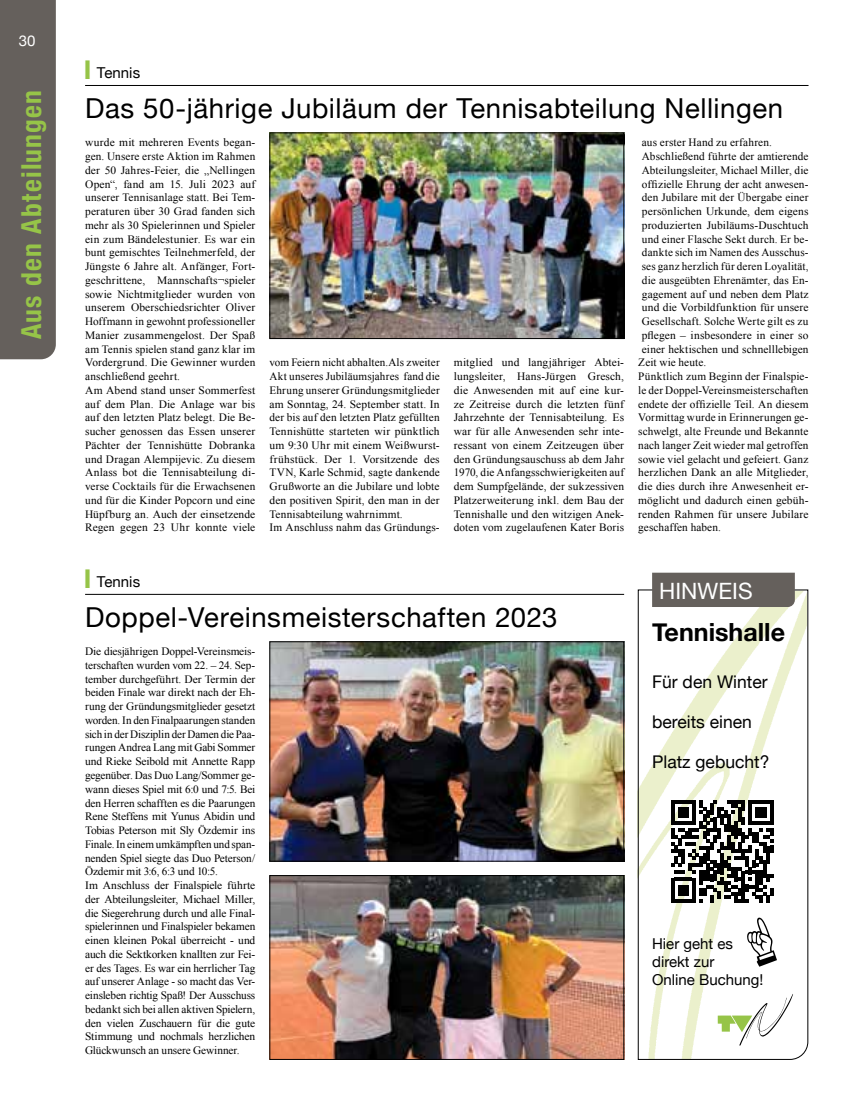
<style>
.page{position:relative;width:844px;height:1120px;background:#fff}
.page>*{position:absolute;margin:0;border:0;box-sizing:border-box;transform-origin:0 0}
.t1{font:27.5px "Helvetica Neue";letter-spacing:.02em;color:#000}
.t2{font:700 condensed 27.5px "Helvetica Neue";letter-spacing:.045em;color:#96c448}
.t3{font:700 25px "Helvetica Neue";color:#000}
.t4{font:22.5px "Helvetica Neue";color:#fff}
.t5{font:17.5px "Helvetica Neue";color:#000}
.t6{font:15px/18px "Helvetica Neue";color:#000}
.t7{font:15px "Helvetica Neue";color:#fff}
.t8{font:11.25px/13.8px "Times New Roman";letter-spacing:.005em;color:#000}
.s1{color:#96c448}
</style>
<div class="page">
<div style="left:0;top:0;width:56px;height:359px;background:#65605c"></div>
<hr style="left:85px;top:85px;width:723px;height:1px;background:#000">
<hr style="left:85px;top:594px;width:539px;height:1px;background:#000">
<img style="left:271px;top:135px;width:351px;height:202px">
<div style="left:269px;top:133px;width:355px;height:206px;border:1px solid #000"></div>
<img style="left:271px;top:643px;width:351px;height:216px">
<div style="left:269px;top:641px;width:355px;height:220px;border:1px solid #000"></div>
<img style="left:271px;top:877px;width:351px;height:180px">
<div style="left:269px;top:875px;width:355px;height:184px;border:1px solid #000"></div>
<svg style="left:637px;top:589px;width:171px;height:471px"></svg>
<svg style="left:717px;top:994px;width:77px;height:51px"></svg>
<div style="left:652px;top:573px;width:142px;height:34px;background:#65605c"></div>
<svg style="left:670px;top:800px;width:103px;height:102px"></svg>
<svg style="left:741px;top:916px;width:38px;height:51px"></svg>
<h3 class="t7" style="left:19px;top:30px;width:18px">30</h3>
<h1 class="t2" style="left:9px;top:339px;width:251px;rotate:-90deg">Aus den Abteilungen</h1>
<h3 class="t6" style="left:85px;top:65px;width:57px"><span class="s1">❚</span> Tennis</h3>
<h1 class="t1" style="left:85px;top:89px;width:699px">Das 50-jährige Jubiläum der Tennisabteilung Nellingen</h1>
<p class="t8" style="left:85px;top:135px;width:172px">wurde mit mehreren Events began&shy;gen. Unsere erste Aktion im Rahmen der 50 Jahres-Feier, die „Nellingen Open“, fand am 15. Juli 2023 auf unserer Tennisanlage statt. Bei Tem&shy;peraturen über 30 Grad fanden sich mehr als 30 Spielerinnen und Spieler ein zum Bändelestunier. Es war ein bunt gemischtes Teilnehmerfeld, der Jüngste 6 Jahre alt. Anfänger, Fort&shy;geschrittene, Mannschafts¬spieler sowie Nichtmitglieder wurden von unserem Oberschiedsrichter Oliver Hoffmann in gewohnt professioneller Manier zusammengelost. Der Spaß am Tennis spielen stand ganz klar im Vordergrund. Die Gewinner wurden anschließend geehrt.<br>Am Abend stand unser Sommerfest auf dem Plan. Die Anlage war bis auf den letzten Platz belegt. Die Be&shy;sucher genossen das Essen unserer Pächter der Tennishütte Dobranka und Dragan Alempijevic. Zu diesem Anlass bot die Tennisabteilung di&shy;verse Cocktails für die Erwachsenen und für die Kinder Popcorn und eine Hüpfburg an. Auch der einsetzende Regen gegen 23 Uhr konnte viele</p>
<p class="t8" style="left:269px;top:355px;width:172px">vom Feiern nicht abhalten.Als zweiter Akt unseres Jubiläumsjahres fand die Ehrung unserer Gründungsmitglieder am Sonntag, 24. September statt. In der bis auf den letzten Platz gefüllten Tennishütte starteten wir pünktlich um 9:30 Uhr mit einem Weißwurst&shy;frühstück. Der 1. Vorsitzende des TVN, Karle Schmid, sagte dankende Grußworte an die Jubilare und lobte den positiven Spirit, den man in der Tennisabteilung wahrnimmt.<br>Im Anschluss nahm das Gründungs-</p>
<p class="t8" style="left:454px;top:355px;width:172px;text-align:justify">mitglied und langjähriger Abtei&shy;lungsleiter, Hans-Jürgen Gresch, die Anwesenden mit auf eine kur&shy;ze Zeitreise durch die letzten fünf Jahrzehnte der Tennisabteilung. Es war für alle Anwesenden sehr inte&shy;ressant von einem Zeitzeugen über den Gründungsauschuss ab dem Jahr 1970, die Anfangsschwierigkeiten auf dem Sumpfgelände, der sukzessiven Platzerweiterung inkl. dem Bau der Tennishalle und den witzigen Anek&shy;doten vom zugelaufenen Kater Boris</p>
<p class="t8" style="left:641px;top:135px;width:131px">aus erster Hand zu erfahren.</p>
<p class="t8" style="left:641px;top:149px;width:168px">Abschließend führte der amtierende</p>
<p class="t8" style="left:641px;top:163px;width:168px">Abteilungsleiter, Michael Miller, die</p>
<p class="t8" style="left:641px;top:177px;width:168px">offizielle Ehrung der acht anwesen-</p>
<p class="t8" style="left:641px;top:190px;width:168px">den Jubilare mit der Übergabe einer</p>
<p class="t8" style="left:641px;top:204px;width:168px">persönlichen Urkunde, dem eigens</p>
<p class="t8" style="left:641px;top:218px;width:168px">produzierten Jubiläums-Duschtuch</p>
<p class="t8" style="left:641px;top:232px;width:168px">und einer Flasche Sekt durch. Er be-</p>
<p class="t8" style="left:641px;top:245px;width:168px">dankte sich im Namen des Ausschus-</p>
<p class="t8" style="left:641px;top:259px;width:168px">ses ganz herzlich für deren Loyalität,</p>
<p class="t8" style="left:641px;top:273px;width:168px">die ausgeübten Ehrenämter, das En-</p>
<p class="t8" style="left:641px;top:287px;width:168px">gagement auf und neben dem Platz</p>
<p class="t8" style="left:641px;top:300px;width:168px">und die Vorbildfunktion für unsere</p>
<p class="t8" style="left:641px;top:314px;width:168px">Gesellschaft. Solche Werte gilt es zu</p>
<p class="t8" style="left:641px;top:328px;width:168px">pflegen – insbesondere in einer so</p>
<p class="t8" style="left:641px;top:342px;width:168px">einer hektischen und schnelllebigen</p>
<p class="t8" style="left:638px;top:355px;width:69px">Zeit wie heute.</p>
<p class="t8" style="left:638px;top:369px;width:172px">Pünktlich zum Beginn der Finalspie-</p>
<p class="t8" style="left:638px;top:383px;width:172px">le der Doppel-Vereinsmeisterschaften</p>
<p class="t8" style="left:638px;top:397px;width:172px">endete der offizielle Teil. An diesem</p>
<p class="t8" style="left:638px;top:410px;width:172px">Vormittag wurde in Erinnerungen ge-</p>
<p class="t8" style="left:638px;top:424px;width:172px">schwelgt, alte Freunde und Bekannte</p>
<p class="t8" style="left:638px;top:438px;width:172px">nach langer Zeit wieder mal getroffen</p>
<p class="t8" style="left:638px;top:452px;width:172px">sowie viel gelacht und gefeiert. Ganz</p>
<p class="t8" style="left:638px;top:465px;width:172px">herzlichen Dank an alle Mitglieder,</p>
<p class="t8" style="left:638px;top:479px;width:172px">die dies durch ihre Anwesenheit er-</p>
<p class="t8" style="left:638px;top:493px;width:172px">möglicht und dadurch einen gebüh-</p>
<p class="t8" style="left:638px;top:507px;width:172px">renden Rahmen für unsere Jubilare</p>
<p class="t8" style="left:638px;top:520px;width:84px">geschaffen haben.</p>
<h3 class="t6" style="left:85px;top:573px;width:57px"><span class="s1">❚</span> Tennis</h3>
<h1 class="t1" style="left:85px;top:597px;width:474px">Doppel-Vereinsmeisterschaften 2023</h1>
<p class="t8" style="left:85px;top:644px;width:172px">Die diesjährigen Doppel-Vereinsmeis&shy;terschaften wurden vom 22. – 24. Sep&shy;tember durchgeführt. Der Termin der beiden Finale war direkt nach der Eh&shy;rung der Gründungsmitglieder gesetzt worden. In den Finalpaarungen standen sich in der Disziplin der Damen die Paa&shy;rungen Andrea Lang mit Gabi Sommer und Rieke Seibold mit Annette Rapp gegenüber. Das Duo Lang/Sommer ge&shy;wann dieses Spiel mit 6:0 und 7:5. Bei den Herren schafften es die Paarungen Rene Steffens mit Yunus Abidin und Tobias Peterson mit Sly Özdemir ins Finale. In einem umkämpften und span&shy;nenden Spiel siegte das Duo Peterson/ Özdemir mit 3:6, 6:3 und 10:5.<br>Im Anschluss der Finalspiele führte der Abteilungsleiter, Michael Miller, die Siegerehrung durch und alle Final&shy;spielerinnen und Finalspieler bekamen einen kleinen Pokal überreicht - und auch die Sektkorken knallten zur Fei&shy;er des Tages. Es war ein herrlicher Tag auf unserer Anlage - so macht das Ver&shy;einsleben richtig Spaß! Der Ausschuss bedankt sich bei allen aktiven Spielern, den vielen Zuschauern für die gute Stimmung und nochmals herzlichen Glückwunsch an unsere Gewinner.</p>
<h3 class="t4" style="left:659px;top:574px;width:95px">HINWEIS</h3>
<h2 class="t3" style="left:652px;top:612px;width:134px">Tennishalle</h2>
<h3 class="t5" style="left:652px;top:669px;width:117px">Für den Winter</h3>
<h3 class="t5" style="left:652px;top:709px;width:101px">bereits einen</h3>
<h3 class="t5" style="left:652px;top:749px;width:119px">Platz gebucht?</h3>
<h3 class="t6" style="left:652px;top:936px;width:113px">Hier geht es direkt zur<br>Online Buchung!</h3>
</div>
